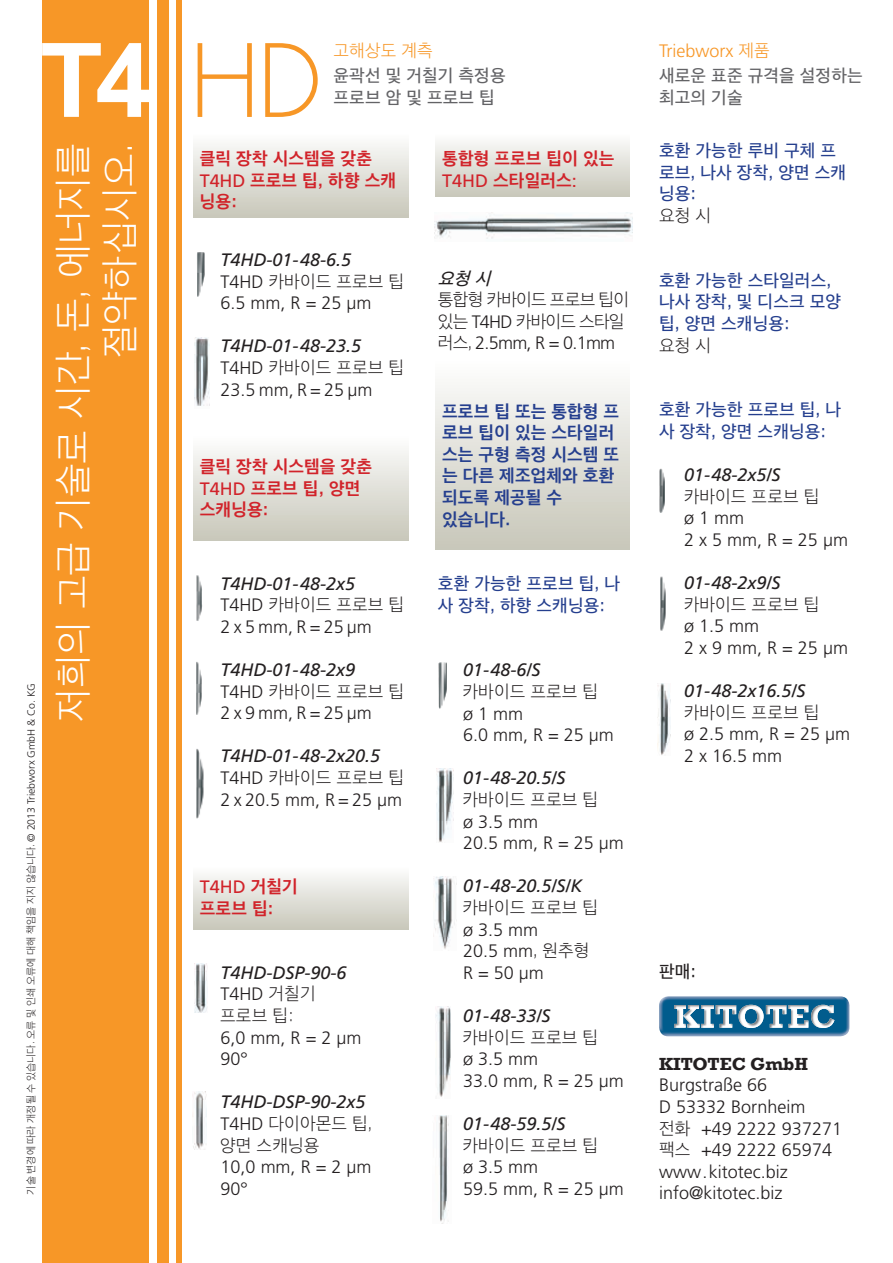
<style>
.page{position:relative;width:893px;height:1263px;background:#fff}
.page>*{position:absolute;margin:0;border:0;box-sizing:border-box;transform-origin:0 0}
.t1{font:300 97.8px "Futura";color:#f79727}
.t2{font:200 39px/46.8px "Apple SD Gothic Neo";letter-spacing:-.005em;color:#fff;text-align:right}
.t3{font:300 18px/21.6px "Frutiger";color:#231f20}
.t4{font:italic 18px/21.6px "Frutiger";color:#231f20}
.t5{font:200 18px/21.6px "Apple SD Gothic Neo";letter-spacing:.01em;color:#231f20}
.t6{font:500 18px/21.6px "Apple SD Gothic Neo";letter-spacing:.01em;color:#253f8e}
.t7{font:700 18px/21.6px "Apple SD Gothic Neo";letter-spacing:.01em;color:#d1232a}
.t8{font:700 18px/21.6px "Apple SD Gothic Neo";letter-spacing:.01em;color:#253f8e}
.t9{font:500 18px/21.6px "Apple SD Gothic Neo";letter-spacing:.01em;color:#636366}
.t10{font:200 18px/21.6px "Apple SD Gothic Neo";letter-spacing:-.04em;color:#231f20}
.t11{font:18px "Frutiger";color:#d1232a}
.t12{font:300 18px "Frutiger";color:#f79727}
.t13{font:700 18px "Rockwell";color:#231f20}
.t14{font:200 18px "Apple SD Gothic Neo";letter-spacing:.01em;color:#f79727}
.t15{font:500 18px "Apple SD Gothic Neo";color:#231f20}
.t16{font:italic 500 18px "Apple SD Gothic Neo";color:#231f20}
.t17{font:200 10.5px "Apple SD Gothic Neo";color:#231f20}
.s1{font-family:"Arial";font-weight:700;font-size:103.05px;color:#fff}
.s2{font-family:"Arial";font-weight:700;font-size:102.6px;color:#fff}
.s3{font-family:"Apple SD Gothic Neo";font-weight:200}
.s4{font-family:"Frutiger";font-weight:300}
.s5{font-family:"Frutiger";font-weight:400}
.s6{font-family:"Apple SD Gothic Neo";font-weight:700}
.s7{font-weight:300;font-style:normal}
.s8{font-family:"Apple SD Gothic Neo";font-weight:200;font-style:normal}
</style>
<div class="page">
<div style="left:436px;top:358px;width:193px;height:191px;background:linear-gradient(to bottom,#fefefe,#c7c6b9)"></div>
<div style="left:436px;top:133px;width:193px;height:63px;background:linear-gradient(to bottom,#fdfefd,#c8c7b9)"></div>
<div style="left:193px;top:866px;width:215px;height:64px;background:linear-gradient(to bottom,#fdfefd,#c8c7ba)"></div>
<div style="left:193px;top:435px;width:215px;height:106px;background:linear-gradient(to bottom,#fdfefd,#c8c7b9)"></div>
<div style="left:193px;top:132px;width:215px;height:85px;background:linear-gradient(to bottom,#fefefe,#c8c7b9)"></div>
<div style="left:42px;top:0;width:107px;height:1263px;background:#f79727"></div>
<div style="left:158px;top:0;width:11px;height:1263px;background:#f79727"></div>
<div style="left:176px;top:0;width:6px;height:1263px;background:#f79727"></div>
<img style="left:435px;top:213px;width:197px;height:26px">
<img style="left:194px;top:337px;width:15px;height:69px">
<img style="left:196px;top:575px;width:6px;height:46px">
<img style="left:196px;top:662px;width:6px;height:53px">
<img style="left:195px;top:964px;width:12px;height:49px">
<img style="left:192px;top:1092px;width:14px;height:58px">
<img style="left:438px;top:662px;width:9px;height:47px">
<img style="left:436px;top:769px;width:17px;height:73px">
<img style="left:434px;top:877px;width:23px;height:72px">
<img style="left:197px;top:252px;width:8px;height:45px">
<img style="left:659px;top:468px;width:6px;height:45px">
<img style="left:660px;top:576px;width:6px;height:55px">
<img style="left:657px;top:683px;width:13px;height:72px">
<img style="left:196px;top:749px;width:8px;height:70px">
<img style="left:436px;top:1006px;width:15px;height:91px">
<img style="left:439px;top:1115px;width:10px;height:107px">
<img style="left:659px;top:996px;width:190px;height:40px">
<img style="left:811px;top:1005px;width:23px;height:23px">
<img style="left:738px;top:1005px;width:26px;height:23px">
<img style="left:788px;top:1005px;width:20px;height:23px">
<img style="left:766px;top:1005px;width:20px;height:23px">
<img style="left:716px;top:1005px;width:20px;height:23px">
<img style="left:686px;top:1005px;width:28px;height:23px">
<img style="left:674px;top:1005px;width:12px;height:23px">
<h1 class="t1" style="left:40px;top:19px;width:283px"><span class="s1">T</span><span class="s2">4</span> HD</h1>
<p class="t14" style="left:333px;top:36px;width:101px">고해상도 계측</p>
<p class="t12" style="left:659px;top:41px;width:112px">Triebworx <span class="s3">제품</span></p>
<p class="t9" style="left:333px;top:64px;width:174px">윤곽선 및 거칠기 측정용 프로브 암 및 프로브 팁</p>
<p class="t9" style="left:659px;top:64px;width:205px">새로운 표준 규격을 설정하는 최고의 기술</p>
<p class="t17" style="left:23px;top:1194px;width:513px;rotate:-90deg">기술 변경에 따라 개정될 수 있습니다. 오류 및 인쇄 오류에 대해 책임을 지지 않습니다. <span class="s4">© 2013 Triebworx GmbH &amp; Co. KG</span></p>
<h2 class="t2" style="left:47px;top:721px;width:579px;rotate:-90deg">저희의 고급 기술로 시간, 돈, 에너지를 절약하십시오.</h2>
<p class="t7" style="left:200px;top:147px;width:198px">클릭 장착 시스템을 갖춘<br><span class="s5">T4HD</span> 프로브 팁, 하향 스캐 닝용:</p>
<p class="t4" style="left:221px;top:249px;width:132px">T4HD-01- 48-6.5</p>
<p class="t5" style="left:221px;top:269px;width:185px"><span class="s4">T4HD</span> 카바이드 프로브 팁</p>
<p class="t3" style="left:221px;top:292px;width:152px">6.5 mm, R = 25 µm</p>
<p class="t4" style="left:221px;top:335px;width:142px">T4HD-01- 48-23.5</p>
<p class="t5" style="left:221px;top:355px;width:185px"><span class="s4">T4HD</span> 카바이드 프로브 팁</p>
<p class="t3" style="left:221px;top:378px;width:153px">23.5 mm, R = 25 µm</p>
<p class="t7" style="left:200px;top:455px;width:174px">클릭 장착 시스템을 갖춘<br><span class="s5">T4HD</span> 프로브 팁, 양면 스캐닝용:</p>
<p class="t4" style="left:221px;top:572px;width:136px">T4HD-01- 48-2x5</p>
<p class="t5" style="left:221px;top:593px;width:185px"><span class="s4">T4HD</span> 카바이드 프로브 팁</p>
<p class="t3" style="left:221px;top:616px;width:153px">2 x 5 mm, R = 25 µm</p>
<p class="t4" style="left:221px;top:659px;width:136px">T4HD-01- 48-2x9</p>
<p class="t5" style="left:221px;top:679px;width:185px"><span class="s4">T4HD</span> 카바이드 프로브 팁</p>
<p class="t3" style="left:221px;top:702px;width:153px">2 x 9 mm, R = 25 µm</p>
<p class="t4" style="left:221px;top:745px;width:161px">T4HD-01- 48-2x20.5</p>
<p class="t5" style="left:221px;top:765px;width:185px"><span class="s4">T4HD</span> 카바이드 프로브 팁</p>
<p class="t3" style="left:221px;top:789px;width:183px">2 x 20.5 mm, R = 25 µm</p>
<p class="t11" style="left:200px;top:876px;width:99px">T4HD <span class="s6">거칠기</span></p>
<p class="t7" style="left:200px;top:896px;width:75px">프로브 팁:</p>
<p class="t4" style="left:221px;top:962px;width:128px">T4HD-DSP-90-6<br><span class="s7">T4HD</span> <span class="s8">거칠기</span></p>
<p class="t5" style="left:220px;top:1003px;width:75px">프로브 팁:</p>
<p class="t3" style="left:221px;top:1026px;width:142px">6,0 mm, R = 2 µm<br>90°</p>
<p class="t4" style="left:221px;top:1091px;width:147px">T4HD-DSP-90-2x5</p>
<p class="t5" style="left:220px;top:1111px;width:154px"><span class="s4">T4HD</span> 다이아몬드 팁, 양면 스캐닝용</p>
<p class="t3" style="left:221px;top:1156px;width:152px">10,0 mm, R = 2 µm<br>90°</p>
<p class="t7" style="left:442px;top:147px;width:174px">통합형 프로브 팁이 있는</p>
<p class="t11" style="left:442px;top:170px;width:136px">T4HD <span class="s6">스타일러스</span>:</p>
<p class="t16" style="left:438px;top:264px;width:60px">요청 시</p>
<p class="t10" style="left:438px;top:288px;width:192px">통합형 카바이드 프로브 팁이 있는 <span class="s4">T4HD</span> 카바이드 스타일</p>
<p class="t3" style="left:438px;top:332px;width:179px"><span class="s3">러스,</span> 2.5mm, R = 0.1mm</p>
<p class="t8" style="left:442px;top:399px;width:178px">프로브 팁 또는 통합형 프 로브 팁이 있는 스타일러 스는 구형 측정 시스템 또 는 다른 제조업체와 호환 되도록 제공될 수 있습니다.</p>
<p class="t6" style="left:438px;top:572px;width:183px">호환 가능한 프로브 팁, 나 사 장착, 하향 스캐닝용:</p>
<p class="t4" style="left:463px;top:659px;width:79px">01- 48-6/S</p>
<p class="t5" style="left:463px;top:679px;width:137px">카바이드 프로브 팁</p>
<p class="t3" style="left:463px;top:702px;width:152px">ø 1 mm<br>6.0 mm, R = 25 µm</p>
<p class="t4" style="left:463px;top:767px;width:104px">01- 48-20.5/S</p>
<p class="t5" style="left:463px;top:787px;width:137px">카바이드 프로브 팁</p>
<p class="t3" style="left:463px;top:810px;width:162px">ø 3.5 mm<br>20.5 mm, R = 25 µm</p>
<p class="t4" style="left:463px;top:875px;width:121px">01- 48-20.5/S/K</p>
<p class="t5" style="left:463px;top:895px;width:137px">카바이드 프로브 팁</p>
<p class="t3" style="left:463px;top:918px;width:128px">ø 3.5 mm<br>20.5 mm<span class="s3">, 원추형<br></span>R = 50 µm</p>
<p class="t4" style="left:463px;top:1005px;width:89px">01- 48-33/S</p>
<p class="t5" style="left:463px;top:1025px;width:137px">카바이드 프로브 팁</p>
<p class="t3" style="left:463px;top:1048px;width:162px">ø 3.5 mm<br>33.0 mm, R = 25 µm</p>
<p class="t4" style="left:463px;top:1113px;width:104px">01- 48-59.5/S</p>
<p class="t5" style="left:463px;top:1133px;width:137px">카바이드 프로브 팁</p>
<p class="t3" style="left:463px;top:1156px;width:162px">ø 3.5 mm<br>59.5 mm, R = 25 µm</p>
<p class="t6" style="left:659px;top:139px;width:189px">호환 가능한 루비 구체 프 로브, 나사 장착, 양면 스캐 닝용:</p>
<p class="t5" style="left:659px;top:203px;width:53px">요청 시</p>
<p class="t6" style="left:659px;top:268px;width:183px">호환 가능한 스타일러스, 나사 장착, 및 디스크 모양 팁, 양면 스캐닝용:</p>
<p class="t5" style="left:659px;top:333px;width:53px">요청 시</p>
<p class="t6" style="left:659px;top:398px;width:183px">호환 가능한 프로브 팁, 나 사 장착, 양면 스캐닝용:</p>
<p class="t4" style="left:684px;top:464px;width:98px">01- 48-2x5/S</p>
<p class="t5" style="left:684px;top:484px;width:137px">카바이드 프로브 팁</p>
<p class="t3" style="left:684px;top:507px;width:165px">ø 1 mm<br>2 x 5 mm, R = 25 µm</p>
<p class="t4" style="left:684px;top:572px;width:98px">01- 48-2x9/S</p>
<p class="t5" style="left:684px;top:592px;width:137px">카바이드 프로브 팁</p>
<p class="t3" style="left:684px;top:615px;width:165px">ø 1.5 mm<br>2 x 9 mm, R = 25 µm</p>
<p class="t4" style="left:684px;top:680px;width:123px">01- 48-2x16.5/S</p>
<p class="t5" style="left:684px;top:700px;width:137px">카바이드 프로브 팁</p>
<p class="t3" style="left:684px;top:723px;width:167px">ø 2.5 mm, R = 25 µm<br>2 x 16.5 mm</p>
<p class="t15" style="left:659px;top:957px;width:39px">판매:</p>
<p class="t13" style="left:659px;top:1053px;width:151px">KITOTEC GmbH</p>
<p class="t3" style="left:659px;top:1074px;width:184px">Burgstraße 66<br>D 53332 Bornheim<br><span class="s3">전화</span> +49 2222 937271 <span class="s3">팩스</span> +49 2222 65974 www . kitotec.biz info@kitotec.biz</p>
</div>
